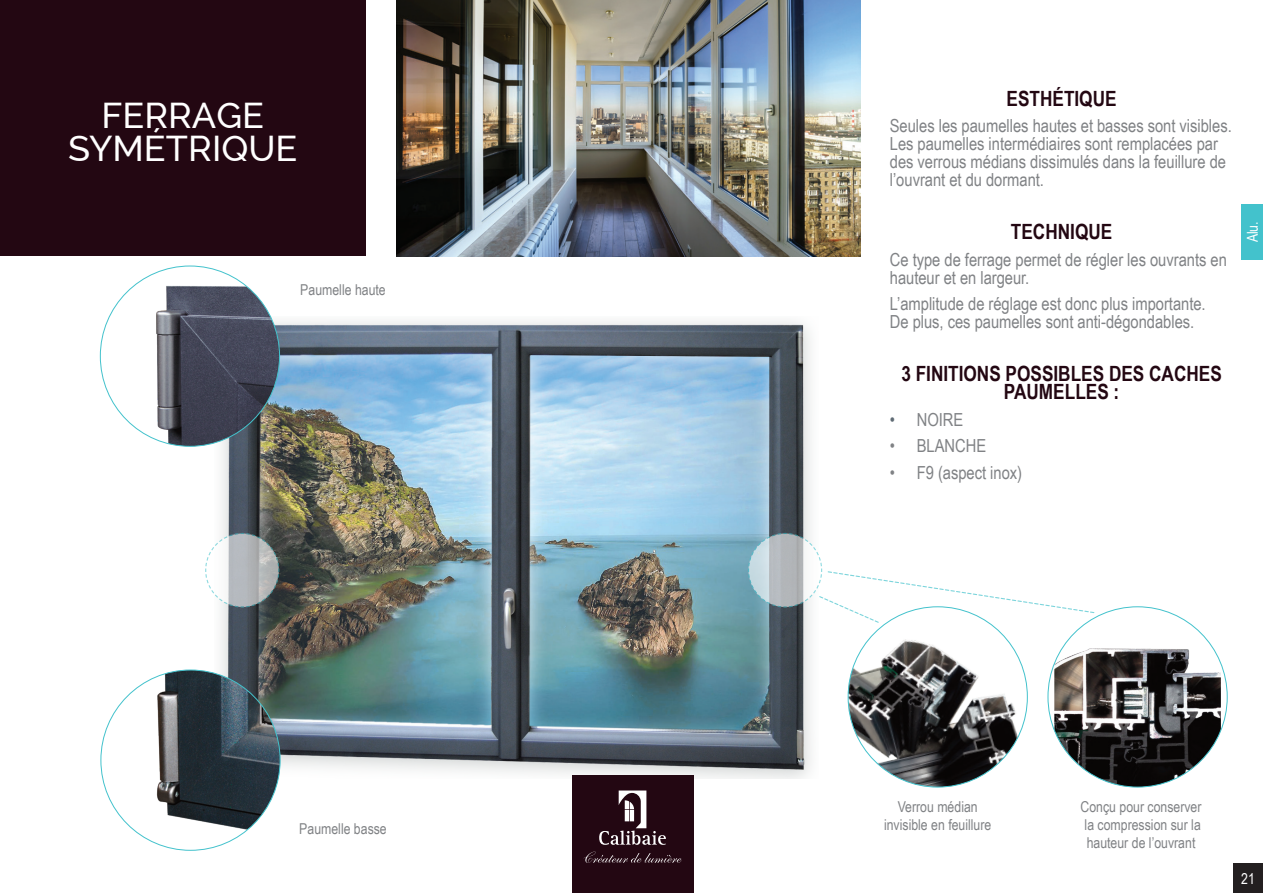
<style>
.page{position:relative;width:1263px;height:893px;background:#fff}
.page>*{position:absolute;margin:0;border:0;box-sizing:border-box;transform-origin:0 0}
.t1{font:500 36px/33px "Raleway";color:#fff;text-align:center}
.t2{font:700 21px/18px "Arial Narrow";color:#230712;text-align:center}
.t3{font:18px/18px "Arial Narrow";color:#808285}
.t4{font:15px/18px "Arial Narrow";color:#808285;text-align:center}
.t5{font:15px "Arial Narrow";color:#fff}
.s1{color:#5f6b74}
</style>
<div class="page">
<div style="left:1233px;top:863px;width:30px;height:30px;background:#231f20"></div>
<div style="left:0;top:0;width:366px;height:256px;background:#230712"></div>
<img style="left:221px;top:321px;width:590px;height:457px">
<img style="left:146px;top:279px;width:134px;height:167px">
<img style="left:143px;top:670px;width:137px;height:166px">
<svg style="left:747px;top:532px;width:348px;height:92px"></svg>
<div style="left:1048px;top:607px;width:179px;height:180px;background:#fff;border-radius:50%"></div>
<img style="left:1054px;top:643px;width:167px;height:144px">
<img style="left:848px;top:616px;width:179px;height:171px">
<svg style="left:205px;top:532px;width:75px;height:76px"></svg>
<img style="left:396px;top:0;width:464px;height:256px">
<div style="left:572px;top:775px;width:121px;height:118px;background:#230712"></div>
<svg style="left:599px;top:790px;width:67px;height:55px"></svg>
<svg style="left:583px;top:851px;width:99px;height:12px"></svg>
<div style="left:1242px;top:204px;width:21px;height:56px;background:#43c2cc"></div>
<h1 class="t1" style="left:68px;top:99px;width:231px">FERRAGE<br>SYMÉTRIQUE</h1>
<p class="t4" style="left:300px;top:280px;width:87px">Paumelle haute</p>
<p class="t4" style="left:299px;top:819px;width:89px">Paumelle basse</p>
<p class="t2" style="left:1006px;top:88px;width:112px">ESTHÉTIQUE</p>
<p class="t3" style="left:890px;top:116px;width:343px">Seules les paumelles hautes et basses sont visibles.<br>Les paumelles intermédiaires sont remplacées par des verrous médians dissimulés dans la feuillure de l’ouvrant et du dormant.</p>
<p class="t2" style="left:1011px;top:222px;width:103px">TECHNIQUE</p>
<p class="t3" style="left:890px;top:250px;width:339px">Ce type de ferrage permet de régler les ouvrants en hauteur et en largeur.</p>
<p class="t3" style="left:890px;top:294px;width:317px">L’amplitude de réglage est donc plus importante.<br>De plus, ces paumelles sont anti-dégondables.</p>
<p class="t2" style="left:901px;top:364px;width:322px">3 FINITIONS POSSIBLES DES CACHES<br>PAUMELLES :</p>
<p class="t3" style="left:890px;top:410px;width:75px"><span class="s1">•</span> NOIRE</p>
<p class="t3" style="left:890px;top:436px;width:98px">• BLANCHE</p>
<p class="t3" style="left:890px;top:463px;width:134px">• F9 (aspect inox)</p>
<p class="t5" style="left:1241px;top:242px;width:23px;rotate:-90deg">Alu.</p>
<p class="t4" style="left:884px;top:797px;width:109px">Verrou médian invisible en feuillure</p>
<p class="t4" style="left:1080px;top:797px;width:123px;text-align:justify">Conçu pour conserver la compression sur la hauteur de l’ouvrant</p>
<p class="t5" style="left:1241px;top:867px;width:15px">21</p>
</div>
